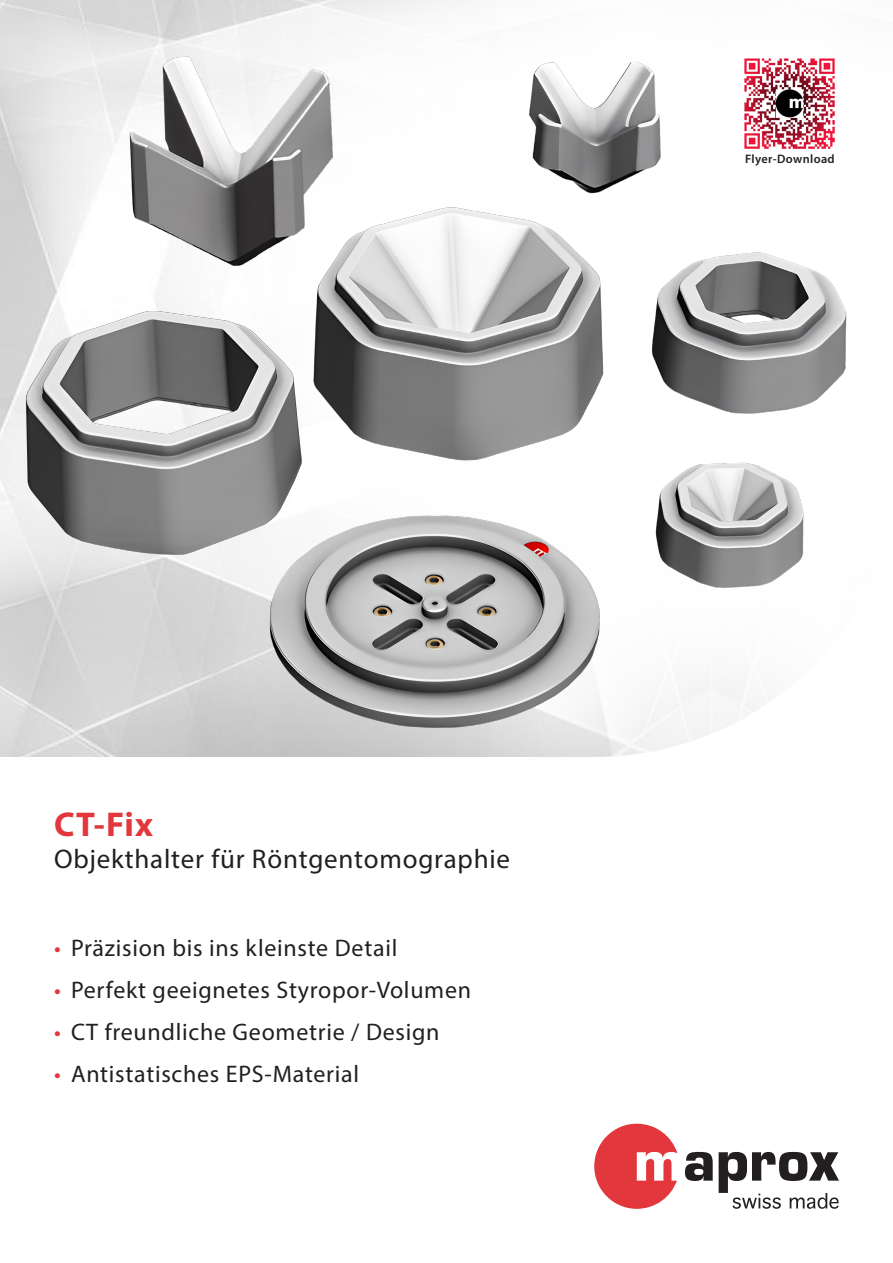
<style>
.page{position:relative;width:893px;height:1263px;background:#fff}
.page>*{position:absolute;margin:0;border:0;box-sizing:border-box;transform-origin:0 0}
.t1{font:700 34.5px "Myriad Pro";color:#e1373d}
.t2{font:27px "Myriad Pro";letter-spacing:.03em;color:#231f20}
.t3{font:24px "Myriad Pro";letter-spacing:.03em;color:#231f20}
.technischedaten_titel{font:600 12.3px "Myriad Pro";letter-spacing:.03em;color:#231f20}
.s1{color:#e1373d}
</style>
<div class="page">
<svg style="left:594px;top:1124px;width:83px;height:85px"></svg>
<svg style="left:685px;top:1152px;width:28px;height:29px"></svg>
<svg style="left:719px;top:1152px;width:120px;height:57px"></svg>
<img style="left:0;top:0;width:758px;height:757px">
<img style="left:741px;top:54px;width:94px;height:98px">
<img style="left:523px;top:54px;width:152px;height:142px">
<img style="left:652px;top:459px;width:152px;height:133px">
<img style="left:648px;top:249px;width:199px;height:170px">
<img style="left:267px;top:512px;width:338px;height:218px">
<img style="left:20px;top:306px;width:284px;height:252px">
<img style="left:309px;top:203px;width:297px;height:259px">
<img style="left:112px;top:50px;width:226px;height:220px">
<p class="technischedaten_titel" style="left:745px;top:151px;width:91px">Flyer-Download</p>
<p class="t1" style="left:54px;top:802px;width:100px">CT-Fix</p>
<p class="t2" style="left:54px;top:843px;width:458px">Objekthalter für Röntgentomographie</p>
<p class="t3" style="left:54px;top:933px;width:345px"><span class="s1">•</span> Präzision bis ins kleinste Detail</p>
<p class="t3" style="left:54px;top:975px;width:419px"><span class="s1">•</span> Perfekt geeignetes Styropor-Volumen</p>
<p class="t3" style="left:54px;top:1017px;width:387px"><span class="s1">•</span> CT freundliche Geometrie / Design</p>
<p class="t3" style="left:54px;top:1059px;width:307px"><span class="s1">•</span> Antistatisches EPS-Material</p>
</div>
